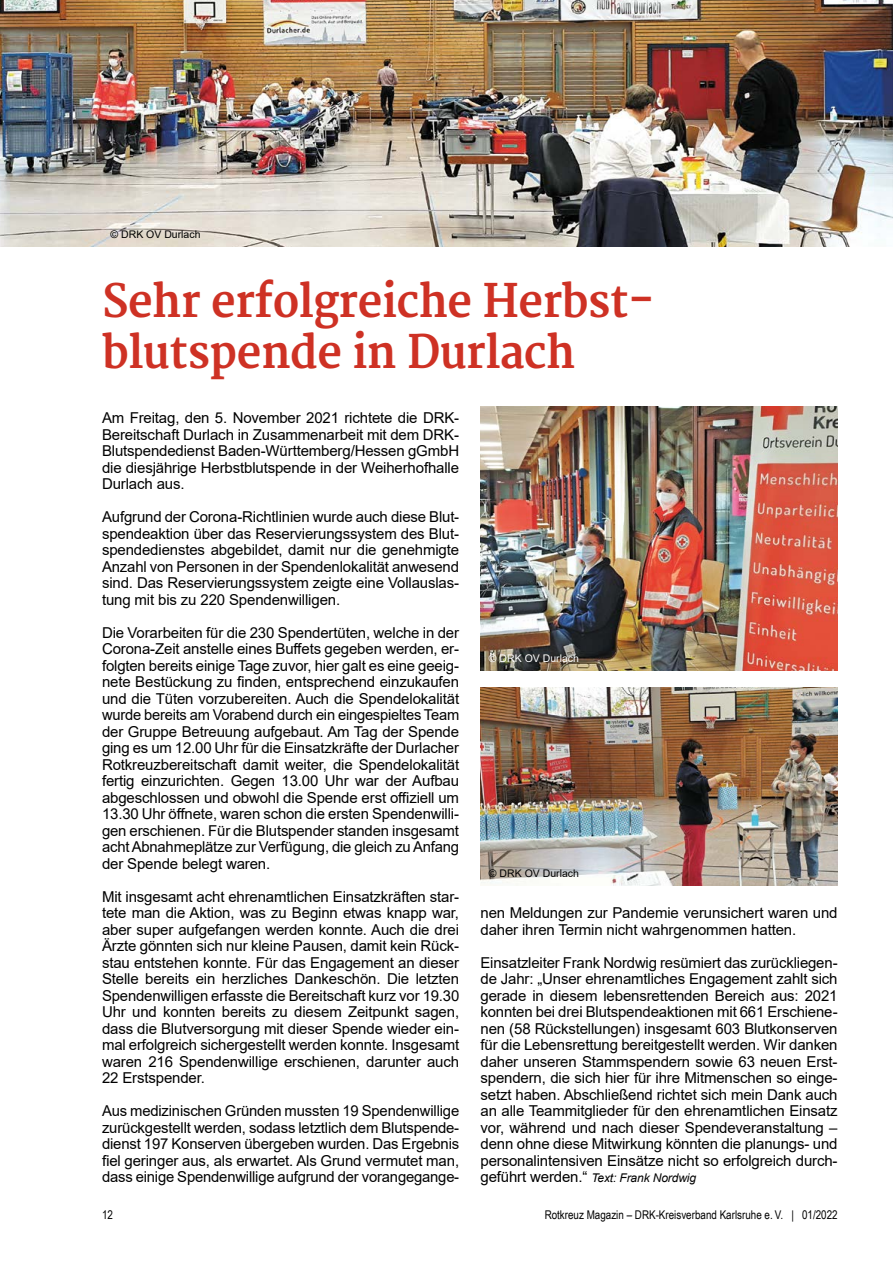
<style>
.page{position:relative;width:893px;height:1263px;background:#fff}
.page>*{position:absolute;margin:0;border:0;box-sizing:border-box;transform-origin:0 0}
.t1{font:700 45px/51px "Merriweather";letter-spacing:-.01em;color:#ce3124;scale:.94 1}
.t2{font:15px/16.5px "Arial";letter-spacing:-.01em;color:#000;text-align:justify}
.t3{font:12px "Arial Narrow";color:#000}
.t4{font:italic 12px "Arial";letter-spacing:-.01em;color:#000}
.t5{font:10.5px "Arial";color:#000}
.t6{font:10.5px "Arial";color:#fff}
.s1{font-style:normal;font-size:15px}
</style>
<div class="page">
<img style="left:0;top:0;width:893px;height:246px">
<img style="left:480px;top:687px;width:358px;height:198px">
<img style="left:480px;top:407px;width:358px;height:264px">
<p class="t5" style="left:111px;top:227px;width:92px">© DRK OV Durlach</p>
<h1 class="t1" style="left:102px;top:277px;width:581px">Sehr erfolgreiche Herbst&shy;blutspende in Durlach</h1>
<p class="t2" style="left:102px;top:409px;width:359px">Am Freitag, den 5. November 2021 richtete die DRK-Bereitschaft Durlach in Zusammenarbeit mit dem DRK-Blutspendedienst Baden-Württemberg/Hessen gGmbH die diesjährige Herbstblutspende in der Weiherhofhalle Durlach aus.</p>
<p class="t2" style="left:102px;top:508px;width:359px">Aufgrund der Corona-Richtlinien wurde auch diese Blut&shy;spendeaktion über das Reservierungssystem des Blut&shy;spendedienstes abgebildet, damit nur die genehmigte Anzahl von Personen in der Spendenlokalität anwesend sind. Das Reservierungssystem zeigte eine Vollauslas&shy;tung mit bis zu 220 Spendenwilligen.</p>
<p class="t2" style="left:102px;top:624px;width:359px">Die Vorarbeiten für die 230 Spendertüten, welche in der Corona-Zeit anstelle eines Buffets gegeben werden, er&shy;folgten bereits einige Tage zuvor, hier galt es eine geeig&shy;nete Bestückung zu finden, entsprechend einzukaufen und die Tüten vorzubereiten. Auch die Spendelokalität wurde bereits am Vorabend durch ein eingespieltes Team der Gruppe Betreuung aufgebaut. Am Tag der Spende ging es um 12.00 Uhr für die Einsatzkräfte der Durlacher Rotkreuzbereitschaft damit weiter, die Spendelokalität fertig einzurichten. Gegen 13.00 Uhr war der Aufbau abgeschlossen und obwohl die Spende erst offiziell um 13.30 Uhr öffnete, waren schon die ersten Spendenwilli&shy;gen erschienen. Für die Blutspender standen insgesamt acht Abnahmeplätze zur Verfügung, die gleich zu Anfang der Spende belegt waren.</p>
<p class="t2" style="left:102px;top:888px;width:359px">Mit insgesamt acht ehrenamtlichen Einsatzkräften star&shy;tete man die Aktion, was zu Beginn etwas knapp war, aber super aufgefangen werden konnte. Auch die drei Ärzte gönnten sich nur kleine Pausen, damit kein Rück&shy;stau entstehen konnte. Für das Engagement an dieser Stelle bereits ein herzliches Dankeschön. Die letzten Spendenwilligen erfasste die Bereitschaft kurz vor 19.30<br>Uhr und konnten bereits zu diesem Zeitpunkt sagen, dass die Blutversorgung mit dieser Spende wieder ein&shy;mal erfolgreich sichergestellt werden konnte. Insgesamt waren 216 Spendenwillige erschienen, darunter auch 22 Erstspender.</p>
<p class="t2" style="left:102px;top:1102px;width:359px">Aus medizinischen Gründen mussten 19 Spendenwillige zurückgestellt werden, sodass letztlich dem Blutspende&shy;dienst 197 Konserven übergeben wurden. Das Ergebnis fiel geringer aus, als erwartet. Als Grund vermutet man, dass einige Spendenwillige aufgrund der vorangegange-</p>
<p class="t6" style="left:489px;top:651px;width:92px">© DRK OV Durlach</p>
<p class="t5" style="left:489px;top:866px;width:92px">© DRK OV Durlach</p>
<p class="t2" style="left:480px;top:904px;width:359px">nen Meldungen zur Pandemie verunsichert waren und daher ihren Termin nicht wahrgenommen hatten.</p>
<p class="t2" style="left:480px;top:954px;width:359px">Einsatzleiter Frank Nordwig resümiert das zurückliegen&shy;de Jahr: „Unser ehrenamtliches Engagement zahlt sich gerade in diesem lebensrettenden Bereich aus: 2021 konnten bei drei Blutspendeaktionen mit 661 Erschiene&shy;nen (58 Rückstellungen) insgesamt 603 Blutkonserven für die Lebensrettung bereitgestellt werden. Wir danken daher unseren Stammspendern sowie 63 neuen Erst&shy;spendern, die sich hier für ihre Mitmenschen so einge&shy;setzt haben. Abschließend richtet sich mein Dank auch an alle Teammitglieder für den ehrenamtlichen Einsatz vor, während und nach dieser Spendeveranstaltung – denn ohne diese Mitwirkung könnten die planungs- und personalintensiven Einsätze nicht so erfolgreich durch-</p>
<p class="t4" style="left:480px;top:1170px;width:217px"><span class="s1">geführt werden.“</span> Text: Frank Nordwig</p>
<p class="t3" style="left:102px;top:1206px;width:12px">12</p>
<p class="t3" style="left:545px;top:1206px;width:295px">Rotkreuz Magazin – DRK-Kreisverband Karlsruhe e. V. | 01/2022</p>
</div>
